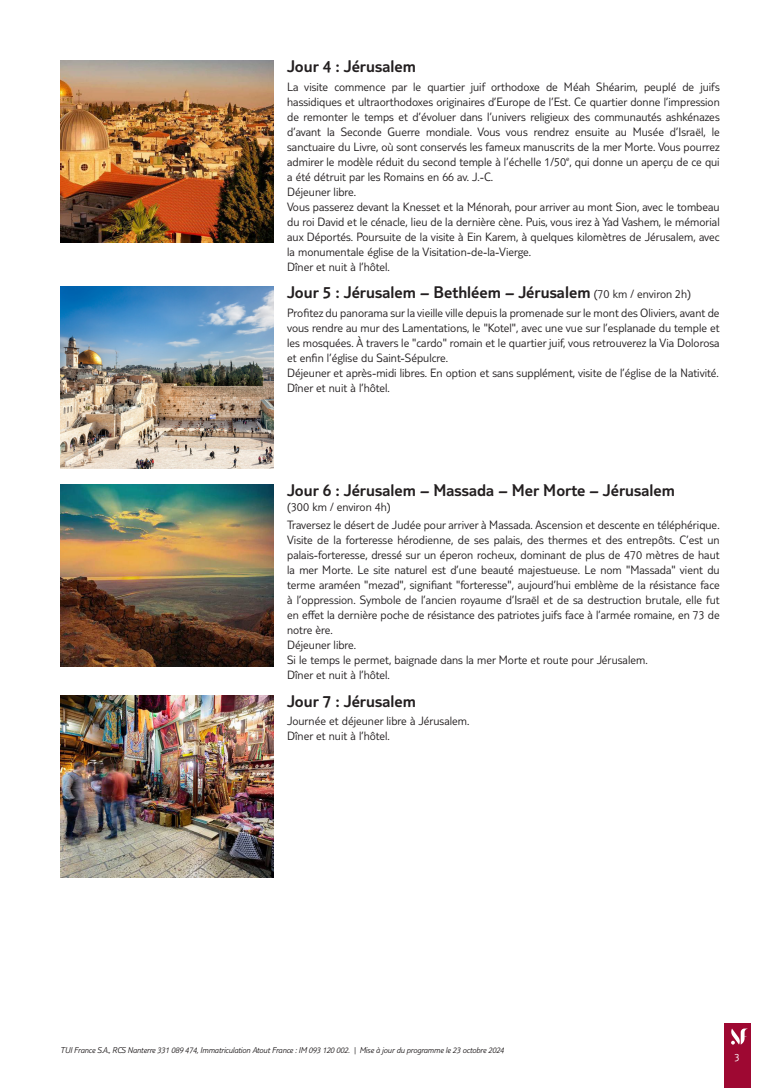
<style>
.page{position:relative;width:780px;height:1088px;background:#fff}
.page>*{position:absolute;margin:0;border:0;box-sizing:border-box;transform-origin:0 0}
.t1{font:300 17.5px "TUI Type";color:#231f20}
.t2{font:300 12.5px/15px "TUI Type";color:#231f20}
.t3{font:300 11.25px "TUI Type";color:#fff}
.t4{font:italic 300 8.75px "TUI Type";letter-spacing:-.02em;color:#231f20}
.s1{font-size:12.5px}
</style>
<div class="page">
<div style="left:724px;top:1023px;width:26px;height:65px;background:#9e0832"></div>
<svg style="left:731px;top:1028px;width:17px;height:16px"></svg>
<img style="left:60px;top:60px;width:213px;height:182px">
<img style="left:61px;top:286px;width:212px;height:182px">
<img style="left:60px;top:484px;width:213px;height:182px">
<img style="left:60px;top:695px;width:213px;height:182px">
<h1 class="t1" style="left:287px;top:56px;width:130px">Jour 4 : Jérusalem</h1>
<p class="t2" style="left:287px;top:79px;width:434px">La visite commence par le quartier juif orthodoxe de Méah Shéarim, peuplé de juifs hassidiques et ultraorthodoxes originaires d’Europe de l’Est. Ce quartier donne l’impression de remonter le temps et d’évoluer dans l’univers religieux des communautés ashkénazes d’avant la Seconde Guerre mondiale. Vous vous rendrez ensuite au Musée d’Israël, le sanctuaire du Livre, où sont conservés les fameux manuscrits de la mer Morte. Vous pourrez admirer le modèle réduit du second temple à l’échelle 1/50<sup>e</sup>, qui donne un aperçu de ce qui a été détruit par les Romains en 66 av. J.-C.<br>Déjeuner libre.<br>Vous passerez devant la Knesset et la Ménorah, pour arriver au mont Sion, avec le tombeau du roi David et le cénacle, lieu de la dernière cène. Puis, vous irez à Yad Vashem, le mémorial aux Déportés. Poursuite de la visite à Ein Karem, à quelques kilomètres de Jérusalem, avec la monumentale église de la Visitation-de-la-Vierge.<br>Dîner et nuit à l’hôtel.</p>
<h1 class="t1" style="left:287px;top:282px;width:405px">Jour 5 : Jérusalem – Bethléem – Jérusalem <span class="s1">(70 km / environ 2h)</span></h1>
<p class="t2" style="left:287px;top:305px;width:434px">Profitez du panorama sur la vieille ville depuis la promenade sur le mont des Oliviers, avant de vous rendre au mur des Lamentations, le "Kotel", avec une vue sur l’esplanade du temple et les mosquées. À travers le "cardo" romain et le quartier juif, vous retrouverez la Via Dolorosa et enfin l’église du Saint-Sépulcre.<br>Déjeuner et après-midi libres. En option et sans supplément, visite de l’église de la Nativité.<br>Dîner et nuit à l’hôtel.</p>
<h1 class="t1" style="left:287px;top:480px;width:389px">Jour 6 : Jérusalem – Massada – Mer Morte – Jérusalem</h1>
<p class="t2" style="left:287px;top:497px;width:434px;line-height:18.5px">(300 km / environ 4h)<br>Traversez le désert de Judée pour arriver à Massada. Ascension et descente en téléphérique.</p>
<p class="t2" style="left:287px;top:532px;width:434px">Visite de la forteresse hérodienne, de ses palais, des thermes et des entrepôts. C’est un palais-forteresse, dressé sur un éperon rocheux, dominant de plus de 470 mètres de haut la mer Morte. Le site naturel est d’une beauté majestueuse. Le nom "Massada" vient du terme araméen "mezad", signifiant "forteresse", aujourd’hui emblème de la résistance face à l’oppression. Symbole de l’ancien royaume d’Israël et de sa destruction brutale, elle fut en effet la dernière poche de résistance des patriotes juifs face à l’armée romaine, en 73 de notre ère.<br>Déjeuner libre.<br>Si le temps le permet, baignade dans la mer Morte et route pour Jérusalem.<br>Dîner et nuit à l’hôtel.</p>
<h1 class="t1" style="left:287px;top:691px;width:130px">Jour 7 : Jérusalem</h1>
<p class="t2" style="left:287px;top:713px;width:184px">Journée et déjeuner libre à Jérusalem.<br>Dîner et nuit à l’hôtel.</p>
<p class="t4" style="left:60px;top:1045px;width:445px">TUI France S.A., RCS Nanterre 331 089 474, Immatriculation Atout France : IM 093 120 002. | Mise à jour du programme le 23 octobre 2024</p>
<p class="t3" style="left:734px;top:1050px;width:7px">3</p>
</div>
